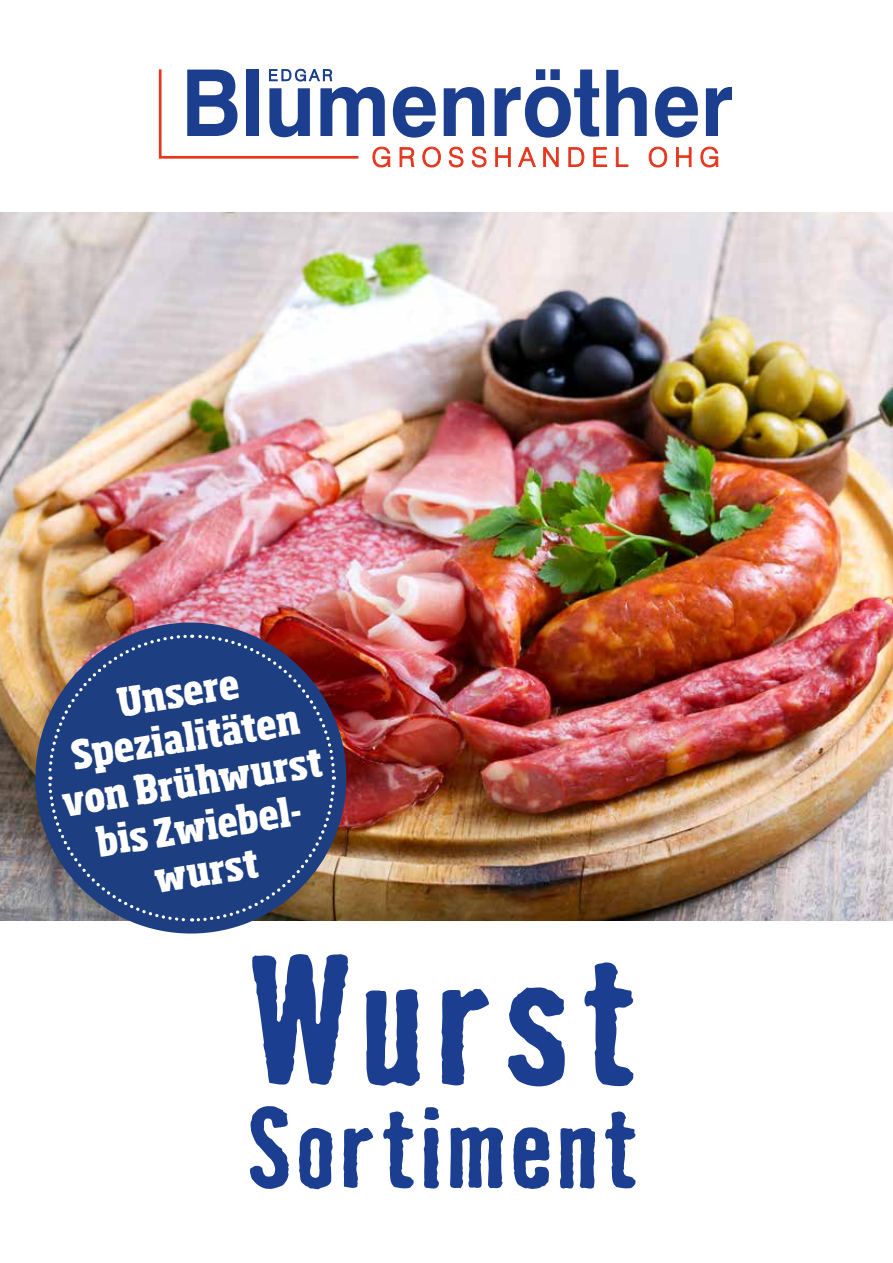
<style>
.page{position:relative;width:893px;height:1263px;background:#fff}
.page>*{position:absolute;margin:0;border:0;box-sizing:border-box;transform-origin:0 0}
.t1{font:700 169.5px "Badhouse";letter-spacing:.045em;color:#1b3e90}
.t2{font:700 105.3px "Badhouse";letter-spacing:.03em;color:#1b3e90}
.t3{font:800 condensed 39px/45px "Sohoma";color:#fff;text-align:center}
</style>
<div class="page">
<img style="left:0;top:213px;width:893px;height:708px">
<svg style="left:495px;top:147px;width:15px;height:20px"></svg>
<svg style="left:518px;top:147px;width:18px;height:20px"></svg>
<svg style="left:543px;top:147px;width:15px;height:20px"></svg>
<svg style="left:569px;top:147px;width:15px;height:20px"></svg>
<svg style="left:594px;top:147px;width:13px;height:20px"></svg>
<svg style="left:616px;top:147px;width:12px;height:20px"></svg>
<svg style="left:649px;top:147px;width:18px;height:20px"></svg>
<svg style="left:676px;top:147px;width:15px;height:20px"></svg>
<svg style="left:701px;top:147px;width:17px;height:20px"></svg>
<svg style="left:159px;top:69px;width:327px;height:98px"></svg>
<svg style="left:495px;top:69px;width:104px;height:69px"></svg>
<svg style="left:606px;top:70px;width:41px;height:66px"></svg>
<svg style="left:655px;top:87px;width:43px;height:51px"></svg>
<svg style="left:706px;top:87px;width:26px;height:49px"></svg>
<div style="left:35px;top:622px;width:311px;height:311px;background:#1d3f81;border-radius:50%"></div>
<svg style="left:47px;top:633px;width:290px;height:290px"></svg>
<p class="t3" style="left:45px;top:692px;width:264px;rotate:-9deg">Unsere<br>Spezialitäten von Brühwurst bis Zwiebel&shy;wurst</p>
<h1 class="t1" style="left:246px;top:902px;width:394px">Wurst</h1>
<h2 class="t2" style="left:246px;top:1074px;width:394px">Sortiment</h2>
</div>
